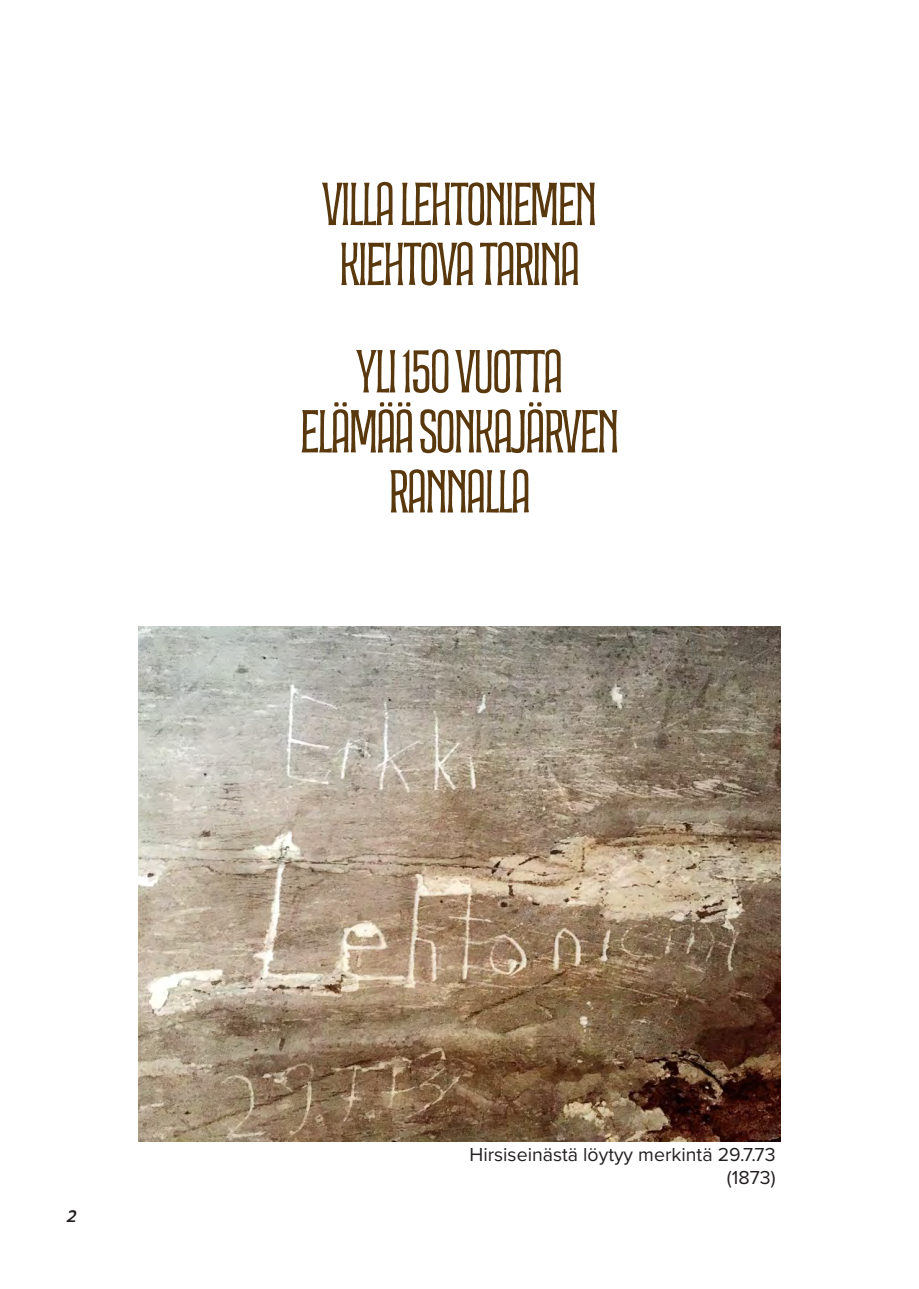
<style>
.page{position:relative;width:919px;height:1289px;background:#fff}
.page>*{position:absolute;margin:0;border:0;box-sizing:border-box;transform-origin:0 0}
.t1{font:condensed 52.5px/60px "Espiritu";letter-spacing:-.04em;color:#59380d;text-align:center}
.t2{font:19.5px/23.4px "Proxima Nova";color:#231f20;text-align:right}
.t3{font:italic 500 16.5px "Prompt";color:#231f20}
</style>
<div class="page">
<img style="left:139px;top:627px;width:641px;height:514px">
<p class="t1" style="left:322px;top:175px;width:276px">VILLA LEHTONIEMEN<br>KIEHTOVA TARINA</p>
<p class="t1" style="left:299px;top:342px;width:321px">YLI 150 VUOTTA<br>ELÄMÄÄ SONKAJÄRVEN<br>RANNALLA</p>
<p class="t3" style="left:67px;top:1204px;width:11px">2</p>
<p class="t2" style="left:469px;top:1141px;width:307px">Hirsiseinästä löytyy merkintä 29.7.73 (1873)</p>
</div>
